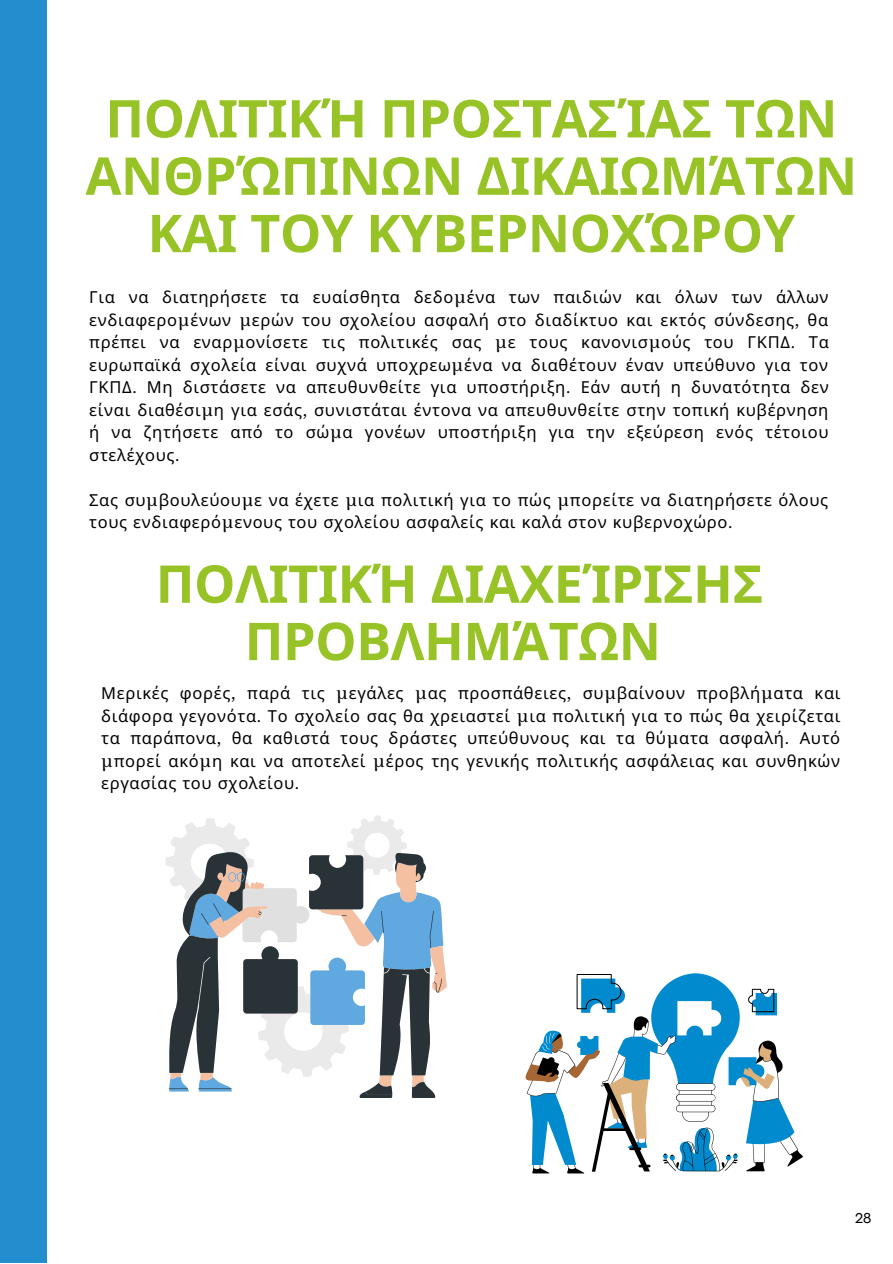
<style>
.page{position:relative;width:893px;height:1264px;background:#fff}
.page>*{position:absolute;margin:0;border:0;box-sizing:border-box;transform-origin:0 0}
.t1{font:700 52.05px/57.3px "Noto Sans";letter-spacing:-.01em;color:#98c326;text-align:center}
.t2{font:16.5px/22.5px "Noto Sans";letter-spacing:.04em;color:#000;text-align:justify}
.t3{font:15px "Codec Pro";color:#000}
.s1{font-family:"Libre Baskerville"}
</style>
<div class="page">
<div style="left:0;top:0;width:46px;height:1262px;background:#238ecd"></div>
<svg style="left:166px;top:815px;width:280px;height:282px"></svg>
<svg style="left:525px;top:973px;width:277px;height:200px"></svg>
<h1 class="t1" style="left:85px;top:89px;width:773px">ΠΟΛΙΤΙΚΉ ΠΡΟΣΤΑΣΊΑΣ ΤΩΝ<br>ΑΝΘΡΏΠΙΝΩΝ ΔΙΚΑΙΩΜΆΤΩΝ<br>ΚΑΙ ΤΟΥ ΚΥΒΕΡΝΟΧΏΡΟΥ</h1>
<p class="t2" style="left:89px;top:285px;width:741px">Για να διατηρήσετε τα ευαίσθητα δεδο<span class="s1">μ</span>ένα των παιδιών και όλων των άλλων ενδιαφερο<span class="s1">μ</span>ένων <span class="s1">μ</span>ερών του σχολείου ασφαλή στο διαδίκτυο και εκτός σύνδεσης<span class="s1">,</span> θα πρέπει να εναρ<span class="s1">μ</span>ονίσετε τις πολιτικές σας <span class="s1">μ</span>ε τους κανονισ<span class="s1">μ</span>ούς του ΓΚΠΔ<span class="s1">.</span> Τα ευρωπαϊκά σχολεία είναι συχνά υποχρεω<span class="s1">μ</span>ένα να διαθέτουν έναν υπεύθυνο για τον ΓΚΠΔ<span class="s1">.</span> Μη διστάσετε να απευθυνθείτε για υποστήριξη<span class="s1">.</span> Εάν αυτή η δυνατότητα δεν είναι διαθέσι<span class="s1">μ</span>η για εσάς<span class="s1">,</span> συνιστάται έντονα να απευθυνθείτε στην τοπική κυβέρνηση ή να ζητήσετε από το σώ<span class="s1">μ</span>α γονέων υποστήριξη για την εξεύρεση ενός τέτοιου στελέχους<span class="s1">.</span></p>
<p class="t2" style="left:89px;top:488px;width:740px">Σας συ<span class="s1">μ</span>βουλεύου<span class="s1">μ</span>ε να έχετε <span class="s1">μ</span>ια πολιτική για το πώς <span class="s1">μ</span>πορείτε να διατηρήσετε όλους τους ενδιαφερό<span class="s1">μ</span>ενους του σχολείου ασφαλείς και καλά στον κυβερνοχώρο<span class="s1">.</span></p>
<h1 class="t1" style="left:156px;top:554px;width:609px">ΠΟΛΙΤΙΚΉ ΔΙΑΧΕΊΡΙΣΗΣ<br>ΠΡΟΒΛΗΜΆΤΩΝ</h1>
<p class="t2" style="left:101px;top:681px;width:741px">Μερικές φορές<span class="s1">,</span> παρά τις <span class="s1">μ</span>εγάλες <span class="s1">μ</span>ας προσπάθειες<span class="s1">,</span> συ<span class="s1">μ</span>βαίνουν προβλή<span class="s1">μ</span>ατα και διάφορα γεγονότα<span class="s1">.</span> Το σχολείο σας θα χρειαστεί <span class="s1">μ</span>ια πολιτική για το πώς θα χειρίζεται τα παράπονα<span class="s1">,</span> θα καθιστά τους δράστες υπεύθυνους και τα θύ<span class="s1">μ</span>ατα ασφαλή<span class="s1">.</span> Αυτό <span class="s1">μ</span>πορεί ακό<span class="s1">μ</span>η και να αποτελεί <span class="s1">μ</span>έρος της γενικής πολιτικής ασφάλειας και συνθηκών εργασίας του σχολείου<span class="s1">.</span></p>
<p class="t3" style="left:855px;top:1212px;width:18px">28</p>
</div>
